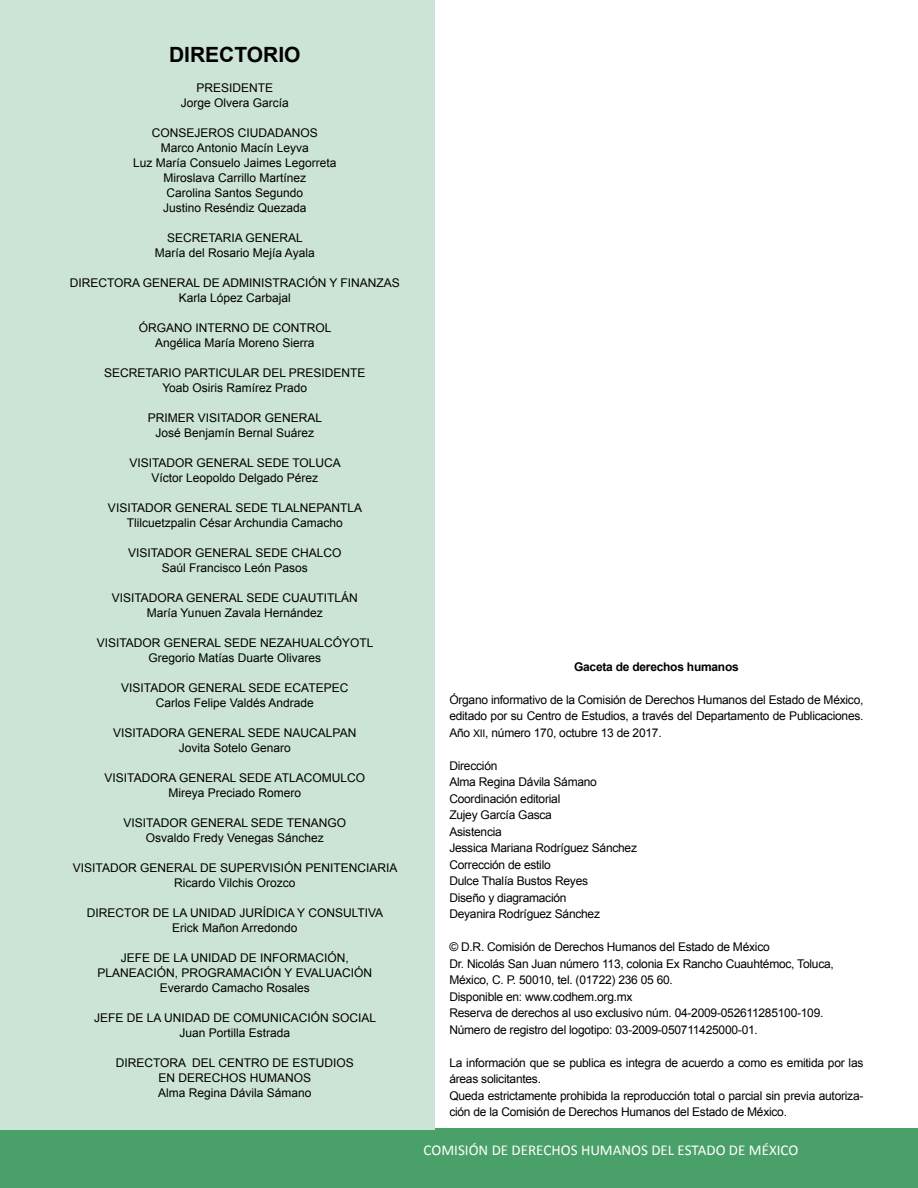
<style>
.page{position:relative;width:918px;height:1188px;background:#fff}
.page>*{position:absolute;margin:0;border:0;box-sizing:border-box;transform-origin:0 0}
.t1{font:700 21px "Arial";color:#000}
.t2{font:15px "Calibri";color:#fff}
.t3{font:12px/15px "Arial";color:#000;text-align:center}
.t4{font:12px/16.5px "Arial";letter-spacing:-.02em;color:#000}
.t5{font:700 12px "Arial";letter-spacing:-.02em;color:#000}
.s1{font-size:10.5px}
</style>
<div class="page">
<div style="left:0;top:1128px;width:918px;height:60px;background:#4aa069"></div>
<div style="left:0;top:0;width:435px;height:1129px;background:#cce4d5"></div>
<h1 class="t1" style="left:169px;top:41px;width:14px">directorio</h1>
<p class="t3" style="left:181px;top:80px;width:110px">PRESIDENTE<br>Jorge Olvera García</p>
<p class="t3" style="left:133px;top:125px;width:205px">CONSEJEROS CIUDADANOS<br>Marco Antonio Macín Leyva<br>Luz María Consuelo Jaimes Legorreta<br>Miroslava Carrillo Martínez<br>Carolina Santos Segundo<br>Justino Reséndiz Quezada</p>
<p class="t3" style="left:155px;top:230px;width:161px">SECRETARIA GENERAL<br>María del Rosario Mejía Ayala</p>
<p class="t3" style="left:70px;top:275px;width:332px">DIRECTORA GENERAL DE ADMINISTRACIÓN Y FINANZAS<br>Karla López Carbajal</p>
<p class="t3" style="left:139px;top:320px;width:19px">Órgano</p>
<p class="t3" style="left:155px;top:320px;width:178px;text-align:left;text-indent:40px">INTERNo de CONTRoL<br>Angélica María Moreno Sierra</p>
<p class="t3" style="left:104px;top:365px;width:263px">SECRETARIO PARTICULAR DEL PRESIDENTE<br>Yoab Osiris Ramírez Prado</p>
<p class="t3" style="left:148px;top:410px;width:176px">PRIMER VISITADOR GENERAL<br>José Benjamín Bernal Suárez</p>
<p class="t3" style="left:129px;top:455px;width:213px">VISITADOR GENERAL SEDE TOLUCA<br>Víctor Leopoldo Delgado Pérez</p>
<p class="t3" style="left:108px;top:500px;width:256px">VISITADOR GENERAL SEDE TLALNEPANTLA<br>Tlilcuetzpalin César Archundia Camacho</p>
<p class="t3" style="left:128px;top:545px;width:215px">VISITADOR GENERAL SEDE CHALCO<br>Saúl Francisco León Pasos</p>
<p class="t3" style="left:112px;top:590px;width:248px">VISITADORA GENERAL SEDE CUAUTITLÁN<br>María Yunuen Zavala Hernández</p>
<p class="t3" style="left:97px;top:635px;width:278px">VISITADOR GENERAL SEDE NEZAHUALCÓYOTL<br>Gregorio Matías Duarte Olivares</p>
<p class="t3" style="left:121px;top:680px;width:229px">VISITADOR GENERAL SEDE ECATEPEC<br>Carlos Felipe Valdés Andrade</p>
<p class="t3" style="left:113px;top:725px;width:245px">VISITADORA GENERAL SEDE NAUCALPAN<br>Jovita Sotelo Genaro</p>
<p class="t3" style="left:105px;top:770px;width:262px">VISITADORA GENERAL SEDE ATLACOMULCO<br>Mireya Preciado Romero</p>
<p class="t3" style="left:124px;top:815px;width:224px">VISITADOR GENERAL SEDE TENANGO<br>Osvaldo Fredy Venegas Sánchez</p>
<p class="t3" style="left:73px;top:860px;width:326px">VISITADOR GENERAL DE SUPERVISIóN PENITENCIARIA<br>Ricardo Vilchis Orozco</p>
<p class="t3" style="left:87px;top:905px;width:298px">DIRECTOR DE LA UNIDAD JURÍDICA Y CONSULTIVA<br>Erick Mañon Arredondo</p>
<p class="t3" style="left:121px;top:950px;width:9px">jefe</p>
<p class="t3" style="left:153px;top:950px;width:197px">DE LA UNIDAD DE INFORMACIÓN,</p>
<p class="t3" style="left:97px;top:965px;width:207px">PLANEACIÓN, PROGRAMACIÓn Y evaluación</p>
<p class="t3" style="left:160px;top:980px;width:152px">Everardo Camacho Rosales</p>
<p class="t3" style="left:94px;top:1010px;width:284px">JEFE DE LA UNIDAD DE COMUNICACIÓN SOCIAL<br>Juan Portilla Estrada</p>
<p class="t3" style="left:116px;top:1055px;width:240px">DIRECTORa DEL CENTRO DE ESTUDIOS<br>EN DERECHOS HUMANOS<br>Alma Regina Dávila Sámano</p>
<p class="t5" style="left:574px;top:659px;width:166px">Gaceta de derechos humanos</p>
<p class="t3" style="left:449px;top:692px;width:416px;line-height:16.5px;text-align:justify">Órgano informativo de la Comisión de Derechos Humanos del Estado de México, editado por su Centro de Estudios, a través del Departamento de Publicaciones.<br>Año <span class="s1">XII</span>, número 170, octubre 13 de 2017.</p>
<p class="t4" style="left:449px;top:758px;width:189px">Dirección<br>Alma Regina Dávila Sámano<br>Coordinación editorial<br>Zujey García Gasca<br>Asistencia<br>Jessica Mariana Rodríguez Sánchez<br>Corrección de estilo<br>Dulce Thalía Bustos Reyes<br>Diseño y diagramación<br>Deyanira Rodríguez Sánchez</p>
<p class="t4" style="left:449px;top:939px;width:386px">© D.R. Comisión de Derechos Humanos del Estado de México<br>Dr. Nicolás San Juan número 113, colonia Ex Rancho Cuauhtémoc, Toluca, México, C. P. 50010, tel. (01722) 236 05 60.<br>Disponible en: www.codhem.org.mx<br>Reserva de derechos al uso exclusivo núm. 04-2009-052611285100-109.<br>Número de registro del logotipo: 03-2009-050711425000-01.</p>
<p class="t4" style="left:449px;top:1055px;width:416px">La información que se publica es integra de acuerdo a como es emitida por las áreas solicitantes.<br>Queda estrictamente prohibida la reproducción total o parcial sin previa autoriza&shy;ción de la Comisión de Derechos Humanos del Estado de México.</p>
<p class="t2" style="left:424px;top:1140px;width:376px">COMISIÓN DE DERECHOS HUMANOS DEL ESTADO DE MÉXICO</p>
</div>
